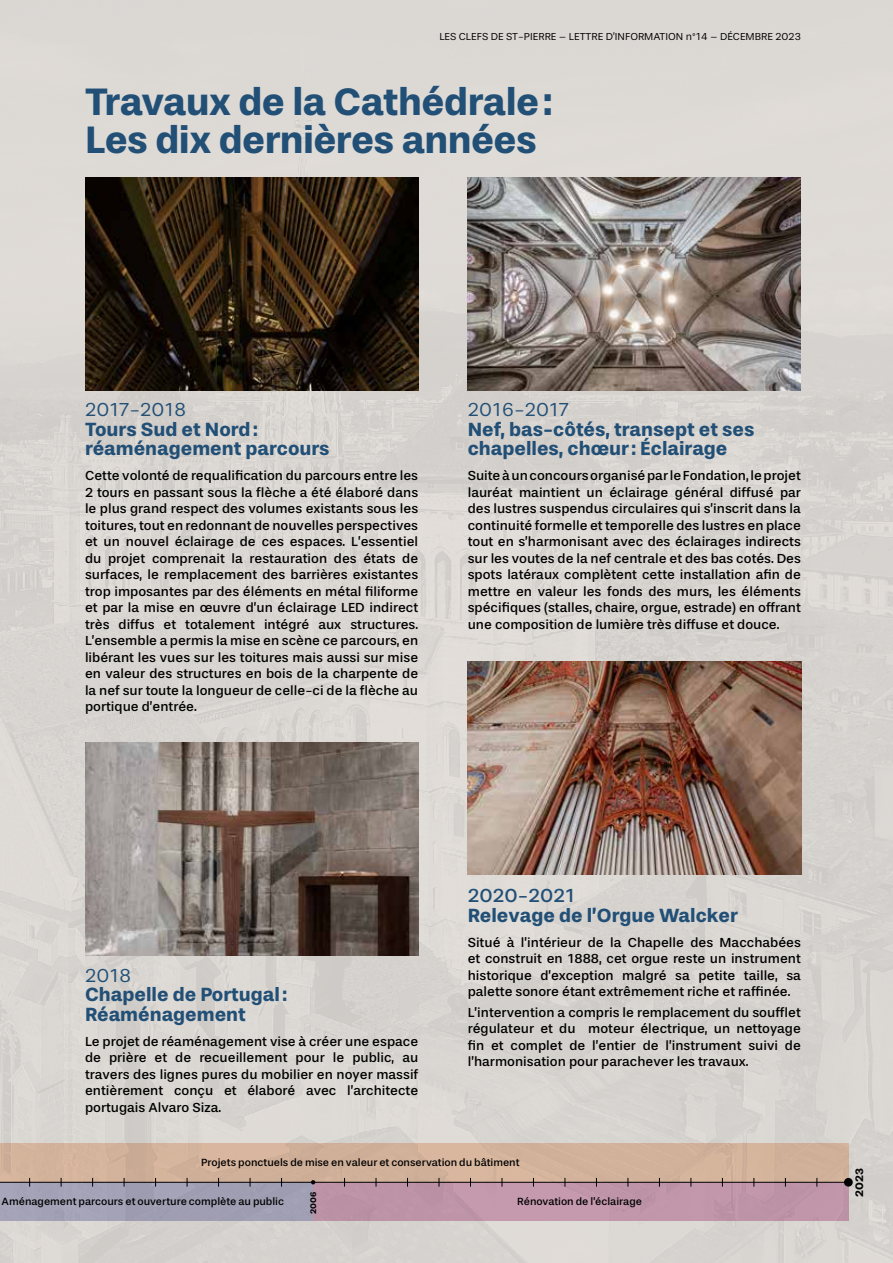
<style>
.page{position:relative;width:893px;height:1263px;background:#fff}
.page>*{position:absolute;margin:0;border:0;box-sizing:border-box;transform-origin:0 0}
.t1{font:700 39px/37.5px "Stevie Sans";letter-spacing:-.015em;color:#214f76}
.t2{font:700 19.5px/19.5px "Stevie Sans";color:#214f76}
.t3{font:19.5px "Stevie Sans";color:#214f76}
.t4{font:19.5px "Stevie Sans";color:#214f76}
.t5{font:13.5px/16.5px "Stevie Sans";color:#000;text-align:justify}
.t6{font:700 11.1px "Stevie Sans";color:#000}
.t7{font:10.8px "Stevie Sans";letter-spacing:-.005em;color:#000}
.t8{font:10.5px "Stevie Sans";color:#000}
.t9{font:700 8.4px "Stevie Sans";color:#000}
</style>
<div class="page">
<img style="left:0;top:0;width:893px;height:1263px">
<img style="left:468px;top:178px;width:333px;height:212px">
<img style="left:85px;top:178px;width:333px;height:212px">
<img style="left:85px;top:743px;width:333px;height:212px">
<img style="left:468px;top:662px;width:333px;height:212px">
<div style="left:0;top:1182px;width:313px;height:39px;background:#a2a0b4"></div>
<div style="left:313px;top:1182px;width:535px;height:39px;background:#c196aa"></div>
<div style="left:0;top:1143px;width:848px;height:39px;background:#d2b29a"></div>
<hr style="left:0;top:1182px;width:848px;height:1px;background:#000">
<svg style="left:311px;top:1180px;width:4px;height:4px"></svg>
<div style="left:844px;top:1178px;width:9px;height:8px;background:#000;border-radius:50%"></div>
<p class="t8" style="left:439px;top:30px;width:363px">LES CLEFS DE ST-PIERRE – LETTRE D’INFORMATION n°14 – DÉCEMBRE 2023</p>
<h1 class="t1" style="left:85px;top:83px;width:469px">Travaux de la Cathédrale :<br>Les dix dernières années</h1>
<h2 class="t3" style="left:85px;top:398px;width:103px">2017-2018</h2>
<h2 class="t2" style="left:85px;top:419px;width:246px">Tours Sud et Nord : réaménagement parcours</h2>
<p class="t5" style="left:85px;top:468px;width:335px">Cette volonté de requalification du parcours entre les 2 tours en passant sous la flèche a été élaboré dans le plus grand respect des volumes existants sous les toitures, tout en redonnant de nouvelles perspectives et un nouvel éclairage de ces espaces. L’essentiel du projet comprenait la restauration des états de surfaces, le remplacement des barrières existantes trop imposantes par des éléments en métal filiforme et par la mise en œuvre d’un éclairage LED indirect très diffus et totalement intégré aux structures.<br>L’ensemble a permis la mise en scène ce parcours, en libérant les vues sur les toitures mais aussi sur mise en valeur des structures en bois de la charpente de la nef sur toute la longueur de celle-ci de la flèche au portique d’entrée.</p>
<h2 class="t3" style="left:468px;top:398px;width:103px">2016-2017</h2>
<h2 class="t2" style="left:468px;top:419px;width:288px">Nef, bas-côtés, transept et ses chapelles, chœur : Éclairage</h2>
<p class="t5" style="left:468px;top:468px;width:335px">Suite à un concours organisé par le Fondation, le projet lauréat maintient un éclairage général diffusé par des lustres suspendus circulaires qui s’inscrit dans la continuité formelle et temporelle des lustres en place tout en s’harmonisant avec des éclairages indirects sur les voutes de la nef centrale et des bas cotés. Des spots latéraux complètent cette installation afin de mettre en valeur les fonds des murs, les éléments spécifiques (stalles, chaire, orgue, estrade) en offrant une composition de lumière très diffuse et douce.</p>
<h2 class="t3" style="left:85px;top:964px;width:48px">2018</h2>
<h2 class="t2" style="left:85px;top:985px;width:203px">Chapelle de Portugal :<br>Réaménagement</h2>
<p class="t5" style="left:85px;top:1034px;width:335px">Le projet de réaménagement vise à créer une espace de prière et de recueillement pour le public, au travers des lignes pures du mobilier en noyer massif entièrement conçu et élaboré avec l’architecte portugais Alvaro Siza.</p>
<h2 class="t4" style="left:468px;top:888px;width:109px">2020-2021</h2>
<h2 class="t2" style="left:468px;top:905px;width:272px">Relevage de l’Orgue Walcker</h2>
<p class="t5" style="left:468px;top:935px;width:335px">Situé à l’intérieur de la Chapelle des Macchabées et construit en 1888, cet orgue reste un instrument historique d’exception malgré sa petite taille, sa palette sonore étant extrêmement riche et raffinée.</p>
<p class="t5" style="left:468px;top:1005px;width:335px">L’intervention a compris le remplacement du soufflet régulateur et du moteur électrique, un nettoyage fin et complet de l’entier de l’instrument suivi de l’harmonisation pour parachever les travaux.</p>
<p class="t7" style="left:201px;top:1157px;width:320px">Projets ponctuels de mise en valeur et conservation du bâtiment</p>
<p class="t9" style="left:310px;top:1214px;width:24px;rotate:-90deg">2006</p>
<p class="t7" style="left:2px;top:1197px;width:284px">Aménagement parcours et ouverture complète au public</p>
<p class="t7" style="left:517px;top:1197px;width:126px">Rénovation de l'éclairage</p>
<p class="t6" style="left:855px;top:1197px;width:31px;rotate:-90deg">2023</p>
</div>
